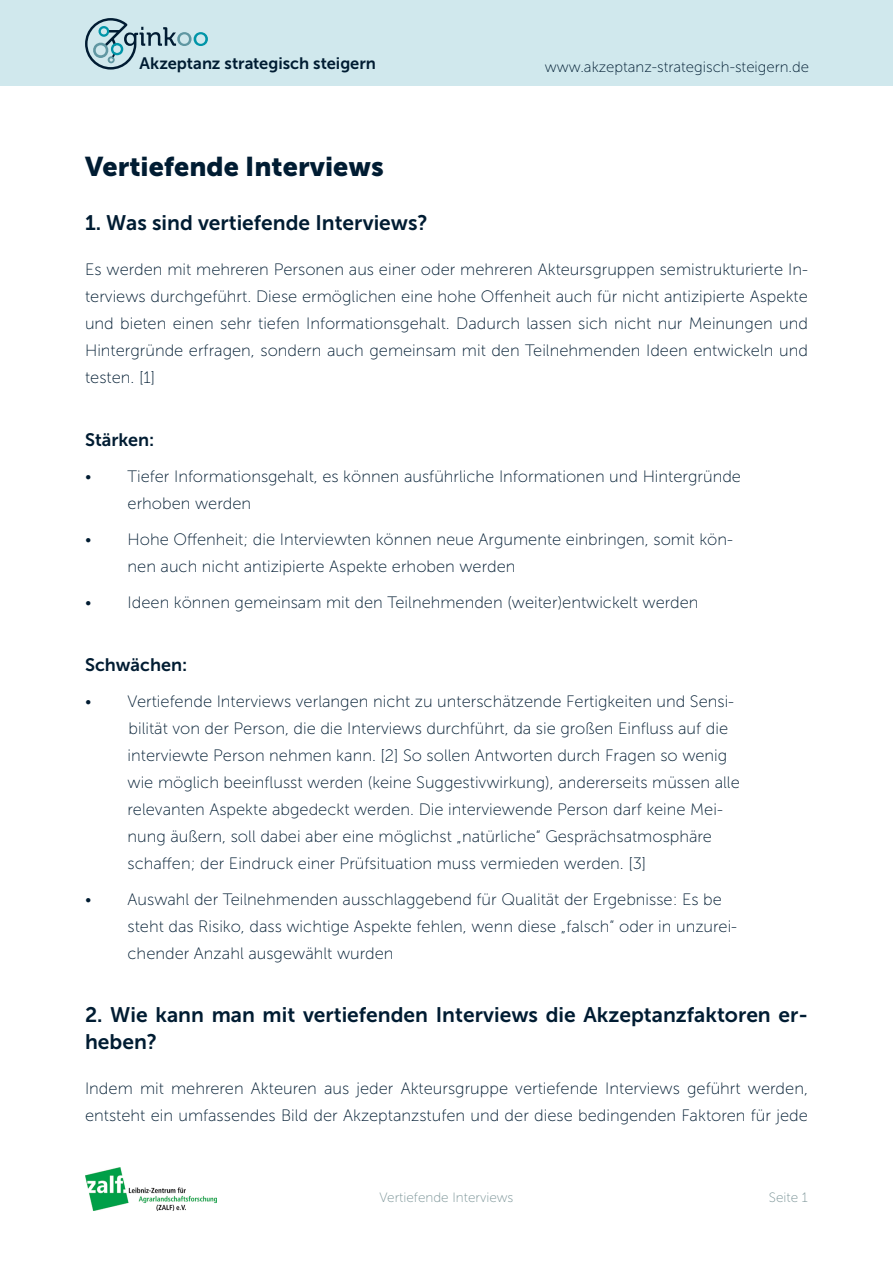
<style>
.page{position:relative;width:893px;height:1263px;background:#fff}
.page>*{position:absolute;margin:0;border:0;box-sizing:border-box;transform-origin:0 0}
.t1{font:27px "Museo Sans 900";color:#001c32}
.t2{font:21px/27px "Museo Sans 700";color:#001c32}
.t3{font:18px "Museo Sans 700";color:#001c32}
.t4{font:16.5px/27px "Museo Sans 100";color:#001c32}
.t5{font:16.5px "Museo Sans 700";color:#001c32}
.t6{font:15px "Museo Sans 100";color:#001c32}
.t7{font:13.5px "Museo Sans 100";color:#7b9497}
</style>
<div class="page">
<div style="left:0;top:0;width:893px;height:85px;background:#d0e8ed"></div>
<svg style="left:85px;top:18px;width:123px;height:52px"></svg>
<img style="left:85px;top:1167px;width:131px;height:44px">
<p class="t5" style="left:139px;top:55px;width:238px">Akzeptanz strategisch steigern</p>
<p class="t6" style="left:545px;top:59px;width:266px">www.akzeptanz-strategisch-steigern.de</p>
<h1 class="t1" style="left:85px;top:151px;width:300px">Vertiefende Interviews</h1>
<p class="t2" style="left:85px;top:209px;width:344px">1. Was sind vertiefende Interviews?</p>
<p class="t4" style="left:85px;top:256px;width:724px;text-align:justify">Es werden mit mehreren Personen aus einer oder mehreren Akteursgruppen semistrukturierte In&shy;terviews durchgeführt. Diese ermöglichen eine hohe Offenheit auch für nicht antizipierte Aspekte und bieten einen sehr tiefen Informationsgehalt. Dadurch lassen sich nicht nur Meinungen und Hintergründe erfragen, sondern auch gemeinsam mit den Teilnehmenden Ideen entwickeln und testen. [1]</p>
<p class="t3" style="left:85px;top:430px;width:71px">Stärken:</p>
<p class="t4" style="left:128px;top:463px;width:615px;text-indent:-43px">• Tiefer Informationsgehalt, es können ausführliche Informationen und Hintergründe erhoben werden</p>
<p class="t4" style="left:128px;top:526px;width:607px;text-indent:-43px">• Hohe Offenheit; die Interviewten können neue Argumente einbringen, somit kön&shy;nen auch nicht antizipierte Aspekte erhoben werden</p>
<p class="t4" style="left:85px;top:589px;width:615px">• Ideen können gemeinsam mit den Teilnehmenden (weiter)entwickelt werden</p>
<p class="t3" style="left:85px;top:655px;width:104px">Schwächen:</p>
<p class="t4" style="left:128px;top:688px;width:614px;text-indent:-43px">• Vertiefende Interviews verlangen nicht zu unterschätzende Fertigkeiten und Sensi&shy;bilität von der Person, die die Interviews durchführt, da sie großen Einfluss auf die interviewte Person nehmen kann. [2] So sollen Antworten durch Fragen so wenig wie möglich beeinflusst werden (keine Suggestivwirkung), andererseits müssen alle relevanten Aspekte abgedeckt werden. Die interviewende Person darf keine Mei&shy;nung äußern, soll dabei aber eine möglichst „natürliche“ Gesprächsatmosphäre schaffen; der Eindruck einer Prüfsituation muss vermieden werden. [3]</p>
<p class="t4" style="left:128px;top:886px;width:611px;text-indent:-43px">• Auswahl der Teilnehmenden ausschlaggebend für Qualität der Ergebnisse: Es be steht das Risiko, dass wichtige Aspekte fehlen, wenn diese „falsch“ oder in unzurei&shy;chender Anzahl ausgewählt wurden</p>
<p class="t2" style="left:85px;top:1001px;width:724px">2. Wie kann man mit vertiefenden Interviews die Akzeptanzfaktoren er&shy;heben?</p>
<p class="t4" style="left:85px;top:1075px;width:724px">Indem mit mehreren Akteuren aus jeder Akteursgruppe vertiefende Interviews geführt werden, entsteht ein umfassendes Bild der Akzeptanzstufen und der diese bedingenden Faktoren für jede</p>
<p class="t7" style="left:379px;top:1190px;width:135px">Vertiefende Interviews</p>
<p class="t7" style="left:769px;top:1190px;width:40px">Seite 1</p>
</div>
